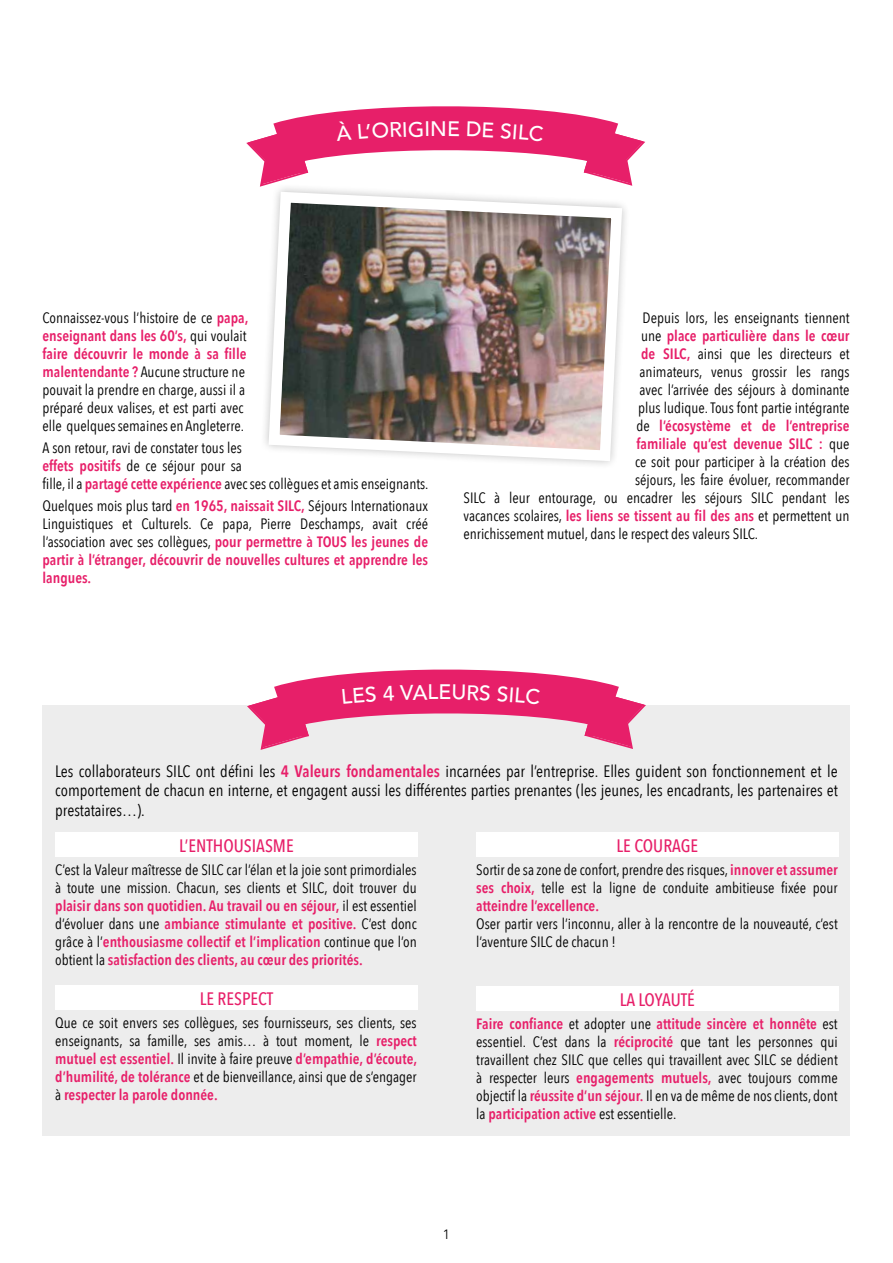
<style>
.page{position:relative;width:893px;height:1263px;background:#fff}
.page>*{position:absolute;margin:0;border:0;box-sizing:border-box;transform-origin:0 0}
.t1{font:500 21px "Avenir";color:#fff}
.t2{font:500 18px "Avenir Next Condensed";color:#e71f69}
.t3{font:16.5px/19.8px "Avenir Next Condensed";color:#000;text-align:justify}
.t4{font:15px/18px "Avenir Next Condensed";color:#000;text-align:justify}
.t5{font:600 15px "Avenir Next Condensed";color:#e71f69}
.t6{font:13.5px "Avenir Next Condensed";color:#000}
.s1{font-weight:600;color:#e71f69}
.s2{font-weight:400;color:#000}
</style>
<div class="page">
<img style="left:265px;top:188px;width:361px;height:277px">
<div style="left:43px;top:706px;width:807px;height:430px;background:#ededed"></div>
<div style="left:55px;top:832px;width:363px;height:25px;background:#fff"></div>
<div style="left:55px;top:985px;width:363px;height:25px;background:#fff"></div>
<div style="left:476px;top:832px;width:362px;height:25px;background:#fff"></div>
<div style="left:476px;top:987px;width:362px;height:24px;background:#fff"></div>
<svg style="left:246px;top:106px;width:399px;height:81px"></svg>
<svg style="left:247px;top:669px;width:399px;height:81px"></svg>
<h1 class="t1" style="left:430px;top:111px;width:18px">N</h1>
<p class="t4" style="left:43px;top:308px;width:207px;text-align:left">Connaissez-vous l’histoire de ce <span class="s1">papa, enseignant dans les 60’s,</span> qui voulait <span class="s1">faire découvrir le monde à sa fille malentendante ?</span> Aucune structure ne pouvait la prendre en charge, aussi il a préparé deux valises, et est parti avec elle quelques semaines en Angleterre.</p>
<p class="t4" style="left:43px;top:438px;width:387px;text-align:left">A son retour, ravi de constater tous les<br><span class="s1">effets positifs</span> de ce séjour pour sa<br>fille, il a <span class="s1">partagé cette expérience</span> avec ses collègues et amis enseignants.</p>
<p class="t4" style="left:43px;top:496px;width:387px">Quelques mois plus tard <span class="s1">en 1965, naissait SILC,</span> Séjours Internationaux Linguistiques et Culturels. Ce papa, Pierre Deschamps, avait créé l’association avec ses collègues, <span class="s1">pour permettre à TOUS les jeunes de partir à l’étranger, découvrir de nouvelles cultures et apprendre les langues.</span></p>
<p class="t4" style="left:643px;top:308px;width:209px">Depuis lors, les enseignants tiennent</p>
<p class="t5" style="left:641px;top:322px;width:210px"><span class="s2">une</span> place particulière dans le cœur</p>
<p class="t4" style="left:641px;top:344px;width:210px"><span class="s1">de SILC,</span> ainsi que les directeurs et</p>
<p class="t4" style="left:640px;top:362px;width:212px">animateurs, venus grossir les rangs</p>
<p class="t4" style="left:640px;top:380px;width:212px">avec l’arrivée des séjours à dominante</p>
<p class="t4" style="left:638px;top:398px;width:213px">plus ludique. Tous font partie intégrante</p>
<p class="t5" style="left:637px;top:412px;width:215px"><span class="s2">de</span> l’écosystème et de l’entreprise</p>
<p class="t5" style="left:637px;top:430px;width:214px">familiale qu’est devenue SILC : <span class="s2">que</span></p>
<p class="t4" style="left:635px;top:452px;width:216px">ce soit pour participer à la création des</p>
<p class="t4" style="left:635px;top:470px;width:216px">séjours, les faire évoluer, recommander</p>
<p class="t4" style="left:463px;top:488px;width:388px">SILC à leur entourage, ou encadrer les séjours SILC pendant les</p>
<p class="t4" style="left:463px;top:506px;width:388px">vacances scolaires, <span class="s1">les liens se tissent au fil des ans</span> et permettent un</p>
<p class="t4" style="left:463px;top:524px;width:296px">enrichissement mutuel, dans le respect des valeurs SILC.</p>
<h1 class="t1" style="left:428px;top:674px;width:25px">LE</h1>
<p class="t3" style="left:55px;top:760px;width:784px">Les collaborateurs SILC ont défini les <span class="s1">4 Valeurs fondamentales</span> incarnées par l’entreprise. Elles guident son fonctionnement et le comportement de chacun en interne, et engagent aussi les différentes parties prenantes (les jeunes, les encadrants, les partenaires et prestataires…).</p>
<p class="t2" style="left:179px;top:834px;width:116px">L’ENTHOUSIASME</p>
<p class="t4" style="left:55px;top:860px;width:363px">C’est la Valeur maîtresse de SILC car l’élan et la joie sont primordiales à toute une mission. Chacun, ses clients et SILC, doit trouver du <span class="s1">plaisir dans son quotidien. Au travail ou en séjour,</span> il est essentiel d’évoluer dans une <span class="s1">ambiance stimulante et positive.</span> C’est donc grâce à l’<span class="s1">enthousiasme collectif et l’implication</span> continue que l’on obtient la <span class="s1">satisfaction des clients, au cœur des priorités.</span></p>
<p class="t2" style="left:200px;top:987px;width:75px">LE RESPECT</p>
<p class="t4" style="left:55px;top:1013px;width:363px">Que ce soit envers ses collègues, ses fournisseurs, ses clients, ses enseignants, sa famille, ses amis… à tout moment, le <span class="s1">respect mutuel est essentiel.</span> Il invite à faire preuve <span class="s1">d’empathie, d’écoute, d’humilité, de tolérance</span> et de bienveillance, ainsi que de s’engager à <span class="s1">respecter la parole donnée.</span></p>
<p class="t2" style="left:617px;top:834px;width:83px">LE COURAGE</p>
<p class="t4" style="left:476px;top:860px;width:363px">Sortir de sa zone de confort, prendre des risques, <span class="s1">innover et assumer ses choix,</span> telle est la ligne de conduite ambitieuse fixée pour <span class="s1">atteindre l’excellence.</span></p>
<p class="t4" style="left:476px;top:914px;width:363px">Oser partir vers l’inconnu, aller à la rencontre de la nouveauté, c’est l’aventure SILC de chacun !</p>
<p class="t2" style="left:620px;top:988px;width:77px">LA LOYAUTÉ</p>
<p class="t4" style="left:476px;top:1014px;width:363px"><span class="s1">Faire confiance</span> et adopter une <span class="s1">attitude sincère et honnête</span> est essentiel. C’est dans la <span class="s1">réciprocité</span> que tant les personnes qui travaillent chez SILC que celles qui travaillent avec SILC se dédient à respecter leurs <span class="s1">engagements mutuels,</span> avec toujours comme objectif la <span class="s1">réussite d’un séjour.</span> Il en va de même de nos clients, dont la <span class="s1">participation active</span> est essentielle.</p>
<p class="t6" style="left:443px;top:1223px;width:8px">1</p>
</div>
